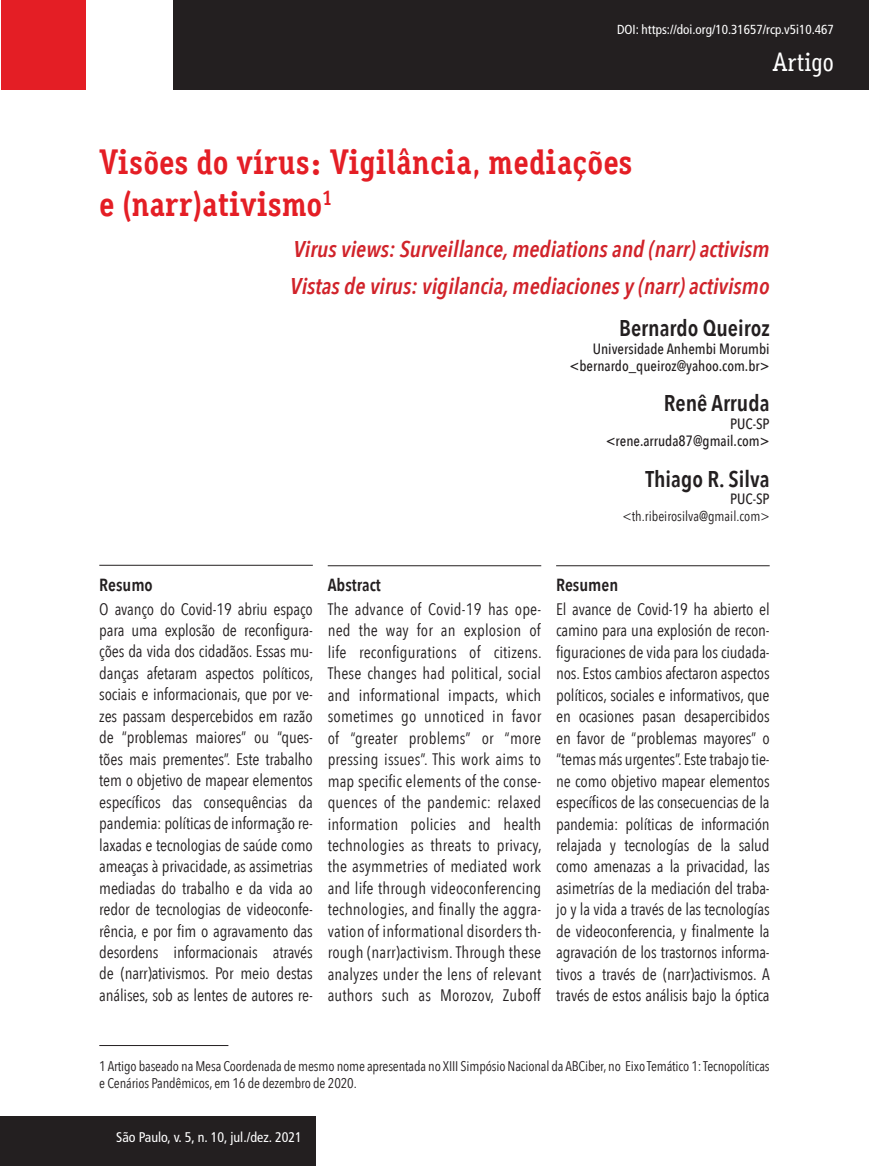
<style>
.page{position:relative;width:869px;height:1166px;background:#fff}
.page>*{position:absolute;margin:0;border:0;box-sizing:border-box;transform-origin:0 0}
.t1{font:700 35px/42px "Aaux Office";color:#e41e25}
.t2{font:500 26.25px "Aaux Office";color:#fff}
.t3{font:italic 600 22.75px/36.2px "Avenir Next Condensed";color:#d1232a}
.t4{font:600 22.75px "Avenir Next Condensed";color:#231f20}
.t5{font:600 17.5px "Avenir Next Condensed";color:#231f20}
.t6{font:16.62px/21.5px "Avenir Next Condensed";letter-spacing:-.01em;color:#231f20;text-align:justify}
.t7{font:500 14.88px/17.5px "Avenir Next Condensed";color:#231f20;text-align:right}
.t8{font:14px/16.8px "Avenir Next Condensed";letter-spacing:-.01em;color:#231f20}
.t9{font:condensed 14px "Frutiger LT Std";color:#fff}
.t10{font:condensed 13.12px "Frutiger LT Std";color:#fff}
</style>
<div class="page">
<div style="left:173px;top:0;width:695px;height:89px;background:#231f20"></div>
<div style="left:1px;top:0;width:84px;height:90px;background:#e41e25"></div>
<div style="left:1px;top:1116px;width:314px;height:50px;background:#231f20"></div>
<hr style="left:99px;top:565px;width:214px;height:1px;background:#231f20">
<hr style="left:327px;top:565px;width:214px;height:1px;background:#231f20">
<hr style="left:556px;top:565px;width:213px;height:1px;background:#231f20">
<hr style="left:99px;top:1045px;width:129px;height:1px;background:#231f20">
<p class="t10" style="left:616px;top:22px;width:218px">DOI: https://doi.org/10.31657/rcp.v5i10.467</p>
<h2 class="t2" style="left:772px;top:47px;width:63px">Artigo</h2>
<h1 class="t1" style="left:99px;top:141px;width:535px">Visões do vírus: Vigilância, mediações e (narr)ativismo<sup>1</sup></h1>
<h3 class="t3" style="left:290px;top:231px;width:480px">Virus views: Surveillance, mediations and (narr) activism<br>Vistas de virus: vigilancia, mediaciones y (narr) activismo</h3>
<h3 class="t4" style="left:619px;top:314px;width:152px">Bernardo Queiroz</h3>
<p class="t7" style="left:569px;top:340px;width:201px">Universidade Anhembi Morumbi &lt;bernardo_queiroz@yahoo.com.br&gt;</p>
<h3 class="t4" style="left:663px;top:389px;width:107px">Renê Arruda</h3>
<p class="t7" style="left:605px;top:415px;width:165px">PUC-SP &lt;rene.arruda87@gmail.com&gt;</p>
<h3 class="t4" style="left:645px;top:465px;width:125px">Thiago R. Silva</h3>
<p class="t7" style="left:729px;top:490px;width:41px">PUC-SP</p>
<p class="t8" style="left:622px;top:508px;width:149px">&lt;th.ribeirosilva@gmail.com&gt;</p>
<p class="t5" style="left:99px;top:574px;width:55px">Resumo</p>
<p class="t6" style="left:99px;top:598px;width:215px">O avanço do Covid-19 abriu espaço para uma explosão de reconfigura&shy;ções da vida dos cidadãos. Essas mu&shy;danças afetaram aspectos políticos, sociais e informacionais, que por ve&shy;zes passam despercebidos em razão de “problemas maiores” ou “ques&shy;tões mais prementes”. Este trabalho tem o objetivo de mapear elementos específicos das consequências da pandemia: políticas de informação re&shy;laxadas e tecnologias de saúde como ameaças à privacidade, as assimetrias mediadas do trabalho e da vida ao redor de tecnologias de videoconfe&shy;rência, e por fim o agravamento das desordens informacionais através de (narr)ativismos. Por meio destas análises, sob as lentes de autores re-</p>
<p class="t5" style="left:327px;top:574px;width:55px">Abstract</p>
<p class="t6" style="left:327px;top:598px;width:215px">The advance of Covid-19 has ope&shy;ned the way for an explosion of life reconfigurations of citizens.<br>These changes had political, social and informational impacts, which sometimes go unnoticed in favor of “greater problems” or “more pressing issues”. This work aims to map specific elements of the conse&shy;quences of the pandemic: relaxed information policies and health technologies as threats to privacy, the asymmetries of mediated work and life through videoconferencing technologies, and finally the aggra&shy;vation of informational disorders th&shy;rough (narr)activism. Through these analyzes under the lens of relevant authors such as Morozov, Zuboff</p>
<p class="t5" style="left:556px;top:574px;width:63px">Resumen</p>
<p class="t6" style="left:556px;top:598px;width:215px">El avance de Covid-19 ha abierto el camino para una explosión de recon&shy;figuraciones de vida para los ciudada&shy;nos. Estos cambios afectaron aspectos políticos, sociales e informativos, que en ocasiones pasan desapercibidos en favor de “problemas mayores” o “temas más urgentes”. Este trabajo tie&shy;ne como objetivo mapear elementos específicos de las consecuencias de la pandemia: políticas de información relajada y tecnologías de la salud como amenazas a la privacidad, las asimetrías de la mediación del traba&shy;jo y la vida a través de las tecnologías de videoconferencia, y finalmente la agravación de los trastornos informa&shy;tivos a través de (narr)activismos. A través de estos análisis bajo la óptica</p>
<p class="t8" style="left:99px;top:1057px;width:671px">1 Artigo baseado na Mesa Coordenada de mesmo nome apresentada no XIII Simpósio Nacional da ABCiber, no Eixo Temático 1: Tecnopolíticas e Cenários Pandêmicos, em 16 de dezembro de 2020.</p>
<p class="t9" style="left:116px;top:1129px;width:187px">São Paulo, v. 5, n. 10, jul./dez. 2021</p>
</div>
